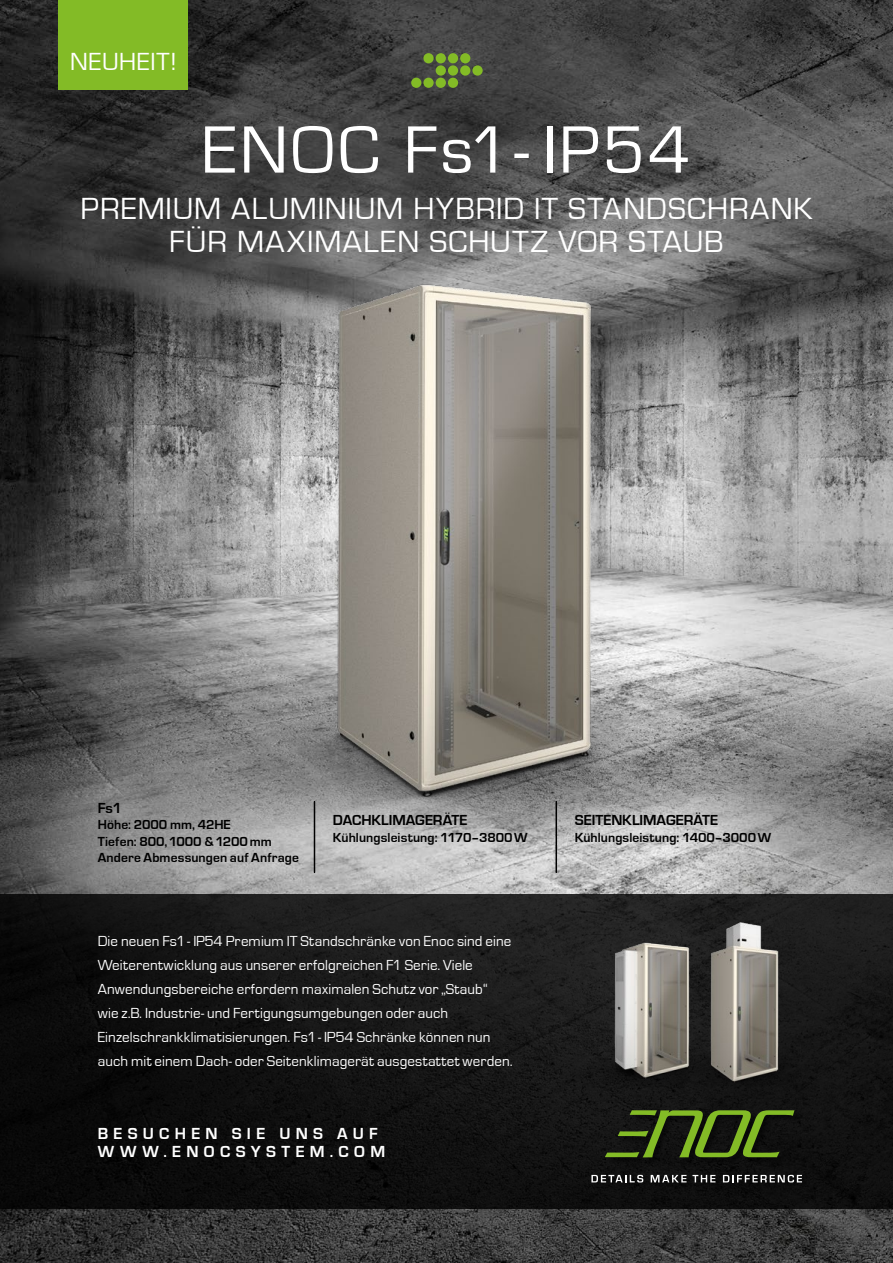
<style>
.page{position:relative;width:893px;height:1263px;background:#fff}
.page>*{position:absolute;margin:0;border:0;box-sizing:border-box;transform-origin:0 0}
.t1{font:69.3px "Eurostile";letter-spacing:.04em;color:#fff}
.t2{font:31.5px/33px "Eurostile";letter-spacing:.035em;color:#fff;text-align:center}
.t3{font:25.5px "Eurostile";letter-spacing:.025em;color:#fff}
.t4{font:700 16.5px/18px "Eurostile";letter-spacing:.32em;color:#fff}
.t5{font:15px/24px "Eurostile";letter-spacing:.005em;color:#fff}
.t6{font:700 15px "Eurostile";color:#000}
.t7{font:700 13.5px/16.5px "Eurostile";letter-spacing:.005em;color:#000}
</style>
<div class="page">
<img style="left:0;top:1209px;width:893px;height:54px">
<div style="left:0;top:895px;width:893px;height:314px;background:linear-gradient(to bottom,#1a1a1a,#0a0a0a)"></div>
<img style="left:550px;top:919px;width:62px;height:211px">
<img style="left:612px;top:919px;width:281px;height:220px">
<img style="left:0;top:0;width:893px;height:919px">
<hr style="left:314px;top:801px;width:1px;height:71px;background:#000">
<hr style="left:555px;top:801px;width:2px;height:71px;background:#000">
<div style="left:411px;top:78px;width:10px;height:10px;background:#83bb26;border-radius:50%"></div>
<div style="left:423px;top:53px;width:11px;height:10px;background:#83bb26;border-radius:50%"></div>
<div style="left:423px;top:78px;width:11px;height:10px;background:#83bb26;border-radius:50%"></div>
<div style="left:436px;top:53px;width:10px;height:10px;background:#83bb26;border-radius:50%"></div>
<div style="left:436px;top:65px;width:10px;height:11px;background:#83bb26;border-radius:50%"></div>
<div style="left:436px;top:78px;width:10px;height:10px;background:#83bb26;border-radius:50%"></div>
<div style="left:448px;top:53px;width:10px;height:10px;background:#83bb26;border-radius:50%"></div>
<div style="left:448px;top:65px;width:10px;height:11px;background:#83bb26;border-radius:50%"></div>
<div style="left:448px;top:78px;width:10px;height:10px;background:#83bb26;border-radius:50%"></div>
<div style="left:460px;top:53px;width:10px;height:10px;background:#83bb26;border-radius:50%"></div>
<div style="left:460px;top:65px;width:10px;height:11px;background:#83bb26;border-radius:50%"></div>
<div style="left:472px;top:65px;width:11px;height:11px;background:#83bb26;border-radius:50%"></div>
<div style="left:592px;top:1111px;width:218px;height:80px;background:#0f0f0e"></div>
<svg style="left:605px;top:1110px;width:189px;height:47px"></svg>
<svg style="left:591px;top:1175px;width:52px;height:7px"></svg>
<svg style="left:651px;top:1175px;width:35px;height:7px"></svg>
<svg style="left:692px;top:1175px;width:23px;height:7px"></svg>
<svg style="left:723px;top:1175px;width:79px;height:7px"></svg>
<div style="left:59px;top:0;width:129px;height:90px;background:#83bb26"></div>
<h3 class="t3" style="left:70px;top:48px;width:108px">NEUHEIT!</h3>
<h1 class="t1" style="left:203px;top:113px;width:489px">ENOC Fs1 - IP54</h1>
<h2 class="t2" style="left:80px;top:192px;width:734px">PREMIUM ALUMINIUM HYBRID IT STANDSCHRANK<br>FÜR MAXIMALEN SCHUTZ VOR STAUB</h2>
<p class="t6" style="left:98px;top:800px;width:26px">Fs1</p>
<p class="t7" style="left:98px;top:817px;width:203px">Höhe: 2000 mm, 42HE<br>Tiefen: 800, 1000 &amp; 1200mm<br>Andere Abmessungen auf Anfrage</p>
<p class="t6" style="left:333px;top:812px;width:136px">DACHKLIMAGERÄTE</p>
<p class="t7" style="left:333px;top:829px;width:196px">Kühlungsleistung: 1170–3800W</p>
<p class="t5" style="left:98px;top:929px;width:416px">Die neuen Fs1 - IP54 Premium IT Standschränke von Enoc sind eine Weiterentwicklung aus unserer erfolgreichen F1 Serie. Viele Anwendungsbereiche erfordern maximalen Schutz vor „Staub“<br>wie z.B. Industrie- und Fertigungsumgebungen oder auch Einzelschrankklimatisierungen. Fs1 - IP54 Schränke können nun auch mit einem Dach- oder Seitenklimagerät ausgestattet werden.</p>
<p class="t4" style="left:98px;top:1125px;width:289px">BESUCHEN SIE UNS AUF<br>WWW.ENOCSYSTEM.COM</p>
<p class="t6" style="left:575px;top:812px;width:145px">SEITENKLIMAGERÄTE</p>
<p class="t7" style="left:575px;top:829px;width:198px">Kühlungsleistung: 1400–3000W</p>
</div>
